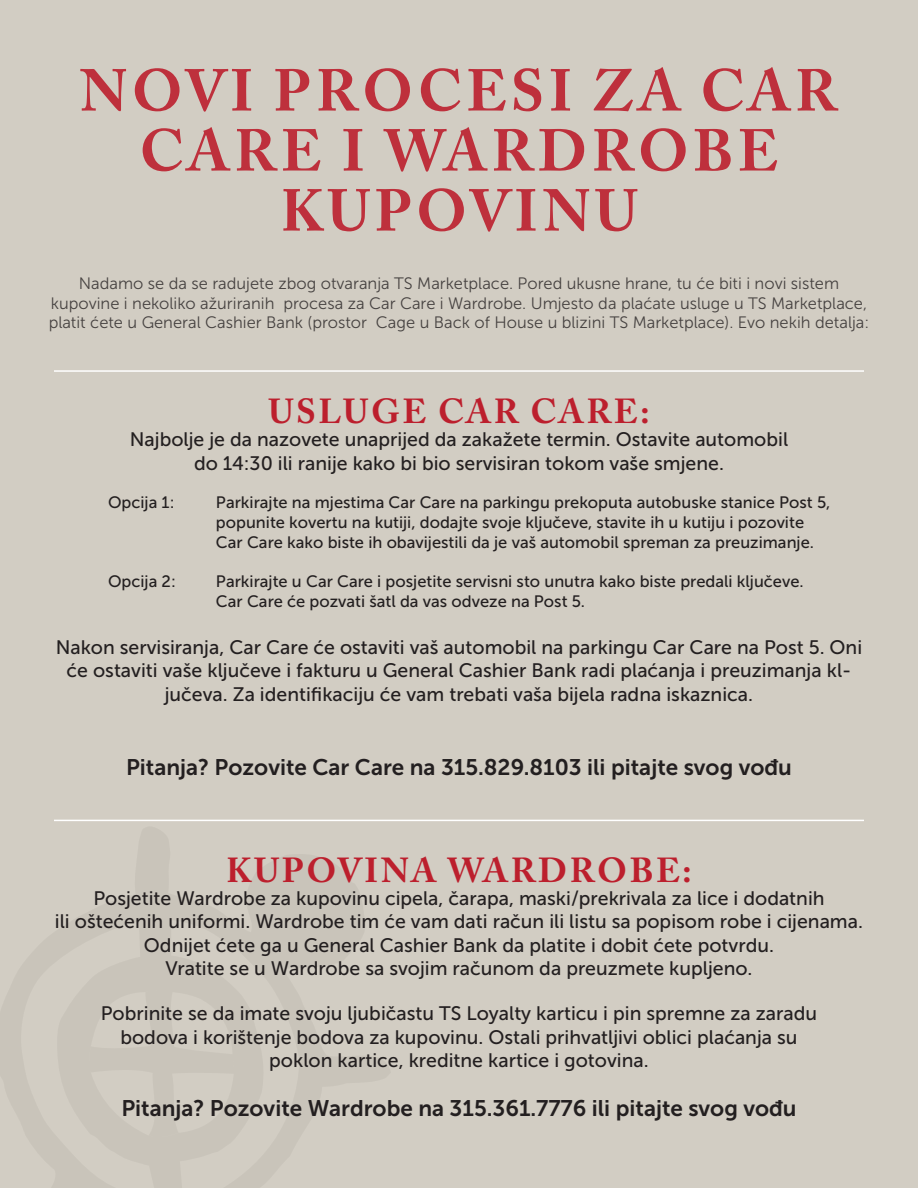
<style>
.page{position:relative;width:918px;height:1188px;background:#d2cdc3}
.page>*{position:absolute;margin:0;border:0;box-sizing:border-box;transform-origin:0 0}
.t1{font:700 58.5px/60px "Adobe Caslon Pro";letter-spacing:.075em;color:#bc1f2d;text-align:center}
.t2{font:700 34.5px "Adobe Caslon Pro";letter-spacing:.075em;color:#bc1f2d}
.t3{font:22.5px "Museo Sans 700";color:#231f20}
.t4{font:19.5px/23.4px "Museo Sans 500";color:#231f20;text-align:center}
.t5{font:16.5px/19.8px "Museo Sans 500";color:#231f20}
.t6{font:16.5px/19.8px "Museo Sans 300";color:#231f20;text-align:center}
</style>
<div class="page">
<svg style="left:0;top:825px;width:391px;height:363px;fill:#d2cdc3"></svg>
<hr style="left:54px;top:370px;width:810px;height:2px;background:#fff">
<hr style="left:54px;top:820px;width:810px;height:1px;background:#fff">
<h1 class="t1" style="left:80px;top:60px;width:759px">NOVI PROCESI ZA CAR<br>CARE I WARDROBE<br>KUPOVINU</h1>
<p class="t6" style="left:49px;top:273px;width:822px">Nadamo se da se radujete zbog otvaranja TS Marketplace. Pored ukusne hrane, tu će biti i novi sistem kupovine i nekoliko ažuriranih procesa za Car Care i Wardrobe. Umjesto da plaćate usluge u TS Marketplace, platit ćete u General Cashier Bank (prostor Cage u Back of House u blizini TS Marketplace). Evo nekih detalja:</p>
<h2 class="t2" style="left:268px;top:391px;width:383px">USLUGE CAR CARE:</h2>
<p class="t4" style="left:130px;top:428px;width:660px">Najbolje je da nazovete unaprijed da zakažete termin. Ostavite automobil do 14:30 ili ranije kako bi bio servisiran tokom vaše smjene.</p>
<p class="t5" style="left:108px;top:493px;width:68px">Opcija 1:</p>
<p class="t5" style="left:216px;top:493px;width:616px">Parkirajte na mjestima Car Care na parkingu prekoputa autobuske stanice Post 5, popunite kovertu na kutiji, dodajte svoje ključeve, stavite ih u kutiju i pozovite<br>Car Care kako biste ih obavijestili da je vaš automobil spreman za preuzimanje.</p>
<p class="t5" style="left:108px;top:572px;width:69px">Opcija 2:</p>
<p class="t5" style="left:216px;top:572px;width:589px">Parkirajte u Car Care i posjetite servisni sto unutra kako biste predali ključeve.<br>Car Care će pozvati šatl da vas odveze na Post 5.</p>
<p class="t4" style="left:56px;top:636px;width:808px">Nakon servisiranja, Car Care će ostaviti vaš automobil na parkingu Car Care na Post 5. Oni će ostaviti vaše ključeve i fakturu u General Cashier Bank radi plaćanja i preuzimanja kl&shy;jučeva. Za identifikaciju će vam trebati vaša bijela radna iskaznica.</p>
<p class="t3" style="left:126px;top:754px;width:667px">Pitanja? Pozovite Car Care na 315.829.8103 ili pitajte svog vođu</p>
<h2 class="t2" style="left:226px;top:850px;width:467px">KUPOVINA WARDROBE:</h2>
<p class="t4" style="left:55px;top:887px;width:810px">Posjetite Wardrobe za kupovinu cipela, čarapa, maski/prekrivala za lice i dodatnih<br>ili oštećenih uniformi. Wardrobe tim će vam dati račun ili listu sa popisom robe i cijenama.<br>Odnijet ćete ga u General Cashier Bank da platite i dobit ćete potvrdu.<br>Vratite se u Wardrobe sa svojim računom da preuzmete kupljeno.</p>
<p class="t4" style="left:101px;top:1002px;width:718px">Pobrinite se da imate svoju ljubičastu TS Loyalty karticu i pin spremne za zaradu bodova i korištenje bodova za kupovinu. Ostali prihvatljivi oblici plaćanja su poklon kartice, kreditne kartice i gotovina.</p>
<p class="t3" style="left:121px;top:1095px;width:677px">Pitanja? Pozovite Wardrobe na 315.361.7776 ili pitajte svog vođu</p>
</div>
